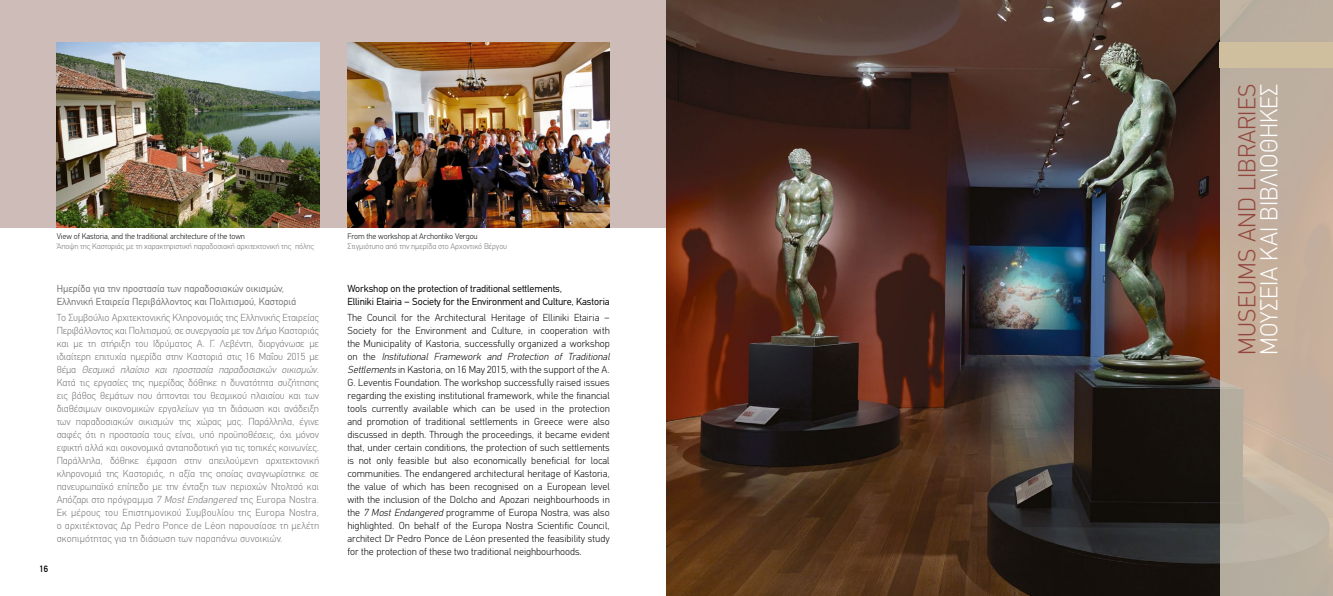
<style>
.page{position:relative;width:1333px;height:596px;background:#fff}
.page>*{position:absolute;margin:0;border:0;box-sizing:border-box;transform-origin:0 0}
.t1{font:300 24px "CF Din";color:#fff}
.t2{font:300 24px "CF Din";color:#93463e}
.t3{font:300 10px/13px "CF Din";color:#000;text-align:justify}
.t4{font:300 10px/13px "CF Din";letter-spacing:.01em;color:#727374;text-align:justify}
.t5{font:10px/13px "CF Din";letter-spacing:-.01em;color:#000}
.t6{font:10px/13px "CF Din";color:#727374}
.t7{font:9px "CF Din";color:#000}
.t8{font:300 8px "CF Din";letter-spacing:-.01em;color:#727374}
.t9{font:300 8px "CF Din";letter-spacing:-.01em;color:#000}
.s1{font-style:italic}
</style>
<div class="page">
<div style="left:1219px;top:0;width:113px;height:595px;background:linear-gradient(to right,#beb09f,#c3b09e)"></div>
<div style="left:0;top:0;width:666px;height:227px;background:#cebcb9"></div>
<img style="left:57px;top:43px;width:262px;height:184px">
<img style="left:347px;top:43px;width:262px;height:184px">
<img style="left:666px;top:0;width:553px;height:595px">
<div style="left:1219px;top:43px;width:113px;height:25px;background:#cfbf9e"></div>
<p class="t9" style="left:57px;top:232px;width:190px">View of Kastoria, and the traditional architecture of the town</p>
<p class="t8" style="left:57px;top:242px;width:259px">Άποψη της Καστοριάς με τη χαρακτηριστική παραδοσιακή αρχιτεκτονική της πόλης</p>
<p class="t7" style="left:40px;top:563px;width:10px">16</p>
<p class="t6" style="left:57px;top:281px;width:241px">Ημερίδα για την προστασία των παραδοσιακών οικισμών,<br>Ελληνική Εταιρεία Περιβάλλοντος και Πολιτισμού, Καστοριά</p>
<p class="t4" style="left:57px;top:310px;width:264px">Το Συμβούλιο Αρχιτεκτονικής Κληρονομιάς της Ελληνικής Εταιρείας Περιβάλλοντος και Πολιτισμού, σε συνεργασία με τον Δήμο Καστοριάς και με τη στήριξη του Ιδρύματος Α. Γ. Λεβέντη, διοργάνωσε με ιδιαίτερη επιτυχία ημερίδα στην Καστοριά στις 16 Μαΐου 2015 με θέμα <span class="s1">Θεσμικό πλαίσιο και προστασία παραδοσιακών οικισμών</span>.<br>Κατά τις εργασίες της ημερίδας δόθηκε η δυνατότητα συζήτησης εις βάθος θεμάτων που άπτονται του θεσμικού πλαισίου και των διαθέσιμων οικονομικών εργαλείων για τη διάσωση και ανάδειξη των παραδοσιακών οικισμών της χώρας μας. Παράλληλα, έγινε σαφές ότι η προστασία τους είναι, υπό προϋποθέσεις, όχι μόνον εφικτή αλλά και οικονομικά ανταποδοτική για τις τοπικές κοινωνίες.<br>Παράλληλα, δόθηκε έμφαση στην απειλούμενη αρχιτεκτονική κληρονομιά της Καστοριάς, η αξία της οποίας αναγνωρίστηκε σε πανευρωπαϊκό επίπεδο με την ένταξη των περιοχών Ντολτσό και Απόζαρι στο πρόγραμμα <span class="s1">7 Most Endangered</span> της Europa Nostra.<br>Εκ μέρους του Επιστημονικού Συμβουλίου της Europa Nostra, o αρχιτέκτονας Δρ Pedro Ponce de Léon παρουσίασε τη μελέτη σκοπιμότητας για τη διάσωση των παραπάνω συνοικιών.</p>
<p class="t9" style="left:347px;top:232px;width:132px">From the workshop at Archontiko Vergou</p>
<p class="t8" style="left:347px;top:242px;width:161px">Στιγμιότυπο από την ημερίδα στο Αρχοντικό Βέργου</p>
<p class="t5" style="left:347px;top:281px;width:264px">Workshop on the protection of traditional settlements,<br>Εlliniki Etairia – Society for the Environment and Culture, Kastoria</p>
<p class="t3" style="left:347px;top:310px;width:264px">The Council for the Architectural Heritage of Elliniki Etairia – Society for the Environment and Culture, in cooperation with the Municipality of Kastoria, successfully organized a workshop on the <span class="s1">Institutional Framework and Protection of Traditional Settlements</span> in Kastoria, on 16 May 2015, with the support of the A.<br>G. Leventis Foundation. The workshop successfully raised issues regarding the existing institutional framework, while the financial tools currently available which can be used in the protection and promotion of traditional settlements in Greece were also discussed in depth. Through the proceedings, it became evident that, under certain conditions, the protection of such settlements is not only feasible but also economically beneficial for local communities. The endangered architectural heritage of Kastoria, the value of which has been recognised on a European level with the inclusion of the Dolcho and Apozari neighbourhoods in the <span class="s1">7 Most Endangered</span> programme of Europa Nostra, was also highlighted. On behalf of the Europa Nostra Scientific Council, architect Dr Pedro Ponce de Léon presented the feasibility study for the protection of these two traditional neighbourhoods.</p>
<h1 class="t2" style="left:1233px;top:355px;width:269px;rotate:-90deg">Μuseums and Libraries</h1>
<h1 class="t1" style="left:1255px;top:355px;width:270px;rotate:-90deg">Μουσεία και Βιβλιοθήκες</h1>
</div>
